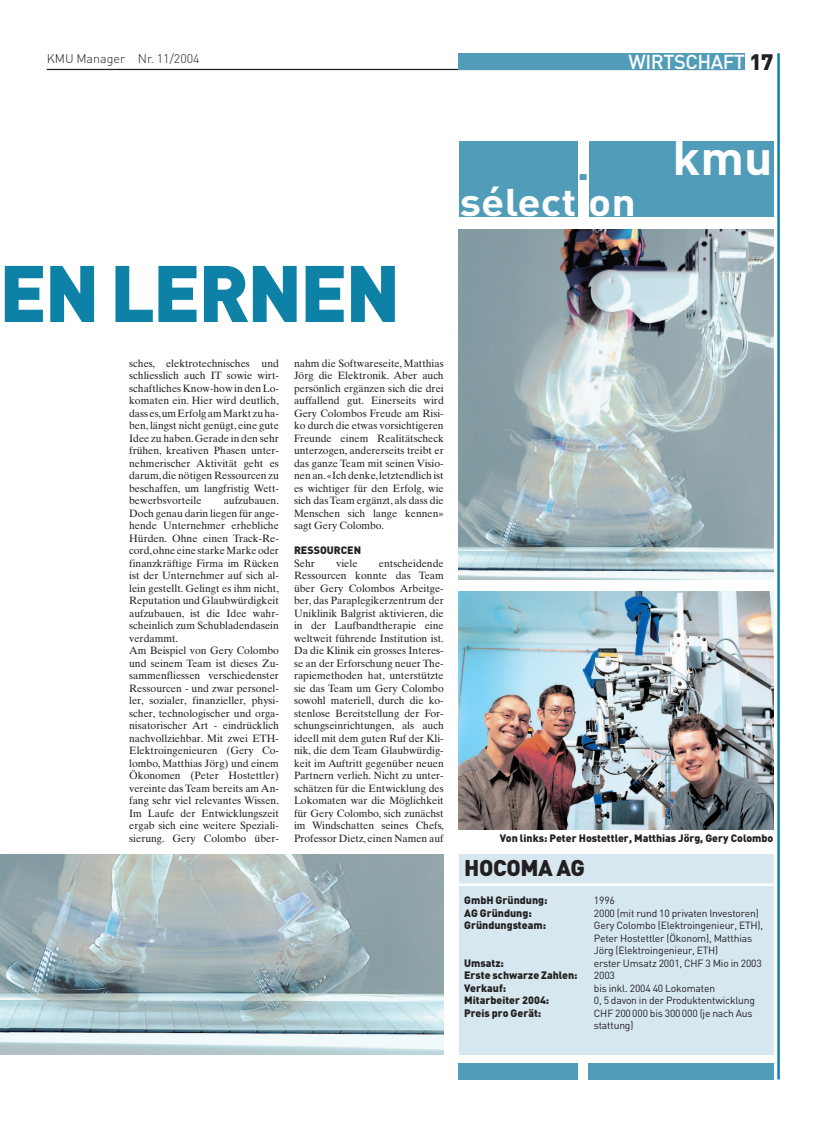
<style>
.page{position:relative;width:833px;height:1134px;background:#fff}
.page>*{position:absolute;margin:0;border:0;box-sizing:border-box;transform-origin:0 0}
.t1{font:900 78.75px "DIN";letter-spacing:-.03em;color:#0d82a6}
.t2{font:700 47.75px "DIN";color:#fff;scale:1.04 1}
.t3{font:700 38.12px "DIN";color:#fff;scale:1.12 1}
.t4{font:700 38.12px "DIN";color:#509cb9;scale:1.13 1}
.t5{font:900 22.5px "DIN";letter-spacing:-.015em;color:#231f20}
.t6{font:500 20px "DIN";letter-spacing:-.025em;color:#fff}
.t7{font:300 12.5px "DIN";color:#231f20}
.t8{font:10.62px/12.5px "Times Ten";color:#231f20;text-align:justify}
.t9{font:900 10.62px "DIN";color:#231f20}
.t10{font:10.25px/12.5px "DIN";letter-spacing:-.015em;color:#231f20}
.s1{font-weight:900;font-size:22.12px;color:#231f20}
</style>
<div class="page">
<hr style="left:47px;top:69px;width:694px;height:1px;background:#231f20">
<div style="left:459px;top:53px;width:286px;height:17px;background:#509cb9"></div>
<hr style="left:777px;top:53px;width:3px;height:1026px;background:#0d82a6">
<div style="left:459px;top:142px;width:119px;height:75px;background:#509cb9"></div>
<div style="left:588px;top:142px;width:185px;height:75px;background:#509cb9"></div>
<div style="left:459px;top:1063px;width:119px;height:16px;background:#509cb9"></div>
<div style="left:588px;top:1063px;width:185px;height:16px;background:#509cb9"></div>
<div style="left:459px;top:854px;width:314px;height:200px;background:#d6e7ef"></div>
<hr style="left:459px;top:883px;width:314px;height:3px;background:#fff">
<img style="left:459px;top:592px;width:314px;height:237px">
<img style="left:0;top:854px;width:444px;height:200px">
<img style="left:459px;top:229px;width:314px;height:350px">
<p class="t7" style="left:47px;top:54px;width:154px">KMU Manager Nr. 11/2004</p>
<h3 class="t6" style="left:628px;top:55px;width:146px">WIRTSCHAFT <span class="s1">17</span></h3>
<h3 class="t4" style="left:577px;top:153px;width:12px">.</h3>
<h3 class="t3" style="left:460px;top:189px;width:159px">sélection</h3>
<h2 class="t2" style="left:672px;top:141px;width:98px">kmu</h2>
<h1 class="t1" style="left:-1px;top:266px;width:403px">EN LERNEN</h1>
<p class="t8" style="left:129px;top:358px;width:151px">sches, elektrotechnisches und schliesslich auch IT sowie wirt&shy;schaftliches Know-how in den Lo&shy;komaten ein. Hier wird deutlich, dass es,um Erfolg am Markt zu ha&shy;ben, längst nicht genügt, eine gute Idee zu haben.Gerade in den sehr frühen, kreativen Phasen unter&shy;nehmerischer Aktivität geht es darum,die nötigen Ressourcen zu beschaffen, um langfristig Wett&shy;bewerbsvorteile</p>
<p class="t8" style="left:129px;top:496px;width:151px;text-align:left;text-indent:94px">aufzubauen.<br>Doch genau darin liegen für ange&shy;hende Unternehmer erhebliche<br>Hürden. Ohne einen Track-Re&shy;cord,ohne eine starke Marke oder finanzkräftige Firma im Rücken ist der Unternehmer auf sich al&shy;lein gestellt. Gelingt es ihm nicht,<br>Reputation und Glaubwürdigkeit aufzubauen, ist die Idee wahr&shy;scheinlich zum Schubladendasein verdammt.<br>Am Beispiel von Gery Colombo und seinem Team ist dieses Zu&shy;sammenfliessen verschiedenster<br>Ressourcen - und zwar personel&shy;ler, sozialer, finanzieller, physi&shy;scher, technologischer und orga&shy;nisatorischer Art - eindrücklich nachvollziehbar. Mit zwei ETH-<br>Elektroingenieuren (Gery Co&shy;lombo, Matthias Jörg) und einem<br>Ökonomen (Peter Hostettler) vereinte das Team bereits am An&shy;fang sehr viel relevantes Wissen.<br>Im Laufe der Entwicklungszeit ergab sich eine weitere Speziali&shy;sierung. Gery Colombo über-</p>
<p class="t8" style="left:294px;top:358px;width:151px">nahm die Softwareseite, Matthias Jörg die Elektronik. Aber auch persönlich ergänzen sich die drei auffallend gut. Einerseits wird Gery Colombos Freude am Risi&shy;ko durch die etwas vorsichtigeren Freunde einem Realitätscheck unterzogen, andererseits treibt er das ganze Team mit seinen Visio&shy;nen an.«Ich denke,letztendlich ist es wichtiger für den Erfolg, wie sich das Team ergänzt, als dass die Menschen sich lange kennen» sagt Gery Colombo.</p>
<p class="t9" style="left:294px;top:547px;width:69px">RESSOURCEN</p>
<p class="t8" style="left:294px;top:558px;width:22px">Sehr</p>
<p class="t8" style="left:336px;top:558px;width:23px">viele</p>
<p class="t8" style="left:294px;top:558px;width:151px;text-indent:85px">entscheidende Ressourcen konnte das Team über Gery Colombos Arbeitge&shy;ber, das Paraplegikerzentrum der Uniklinik Balgrist aktivieren, die in der Laufbandtherapie eine weltweit führende Institution ist.<br>Da die Klinik ein grosses Interes&shy;se an der Erforschung neuer The&shy;rapiemethoden hat, unterstützte sie das Team um Gery Colombo sowohl materiell, durch die ko&shy;stenlose Bereitstellung der For&shy;schungseinrichtungen, als auch ideell mit dem guten Ruf der Kli&shy;nik, die dem Team Glaubwürdig&shy;keit im Auftritt gegenüber neuen Partnern verlieh. Nicht zu unter&shy;schätzen für die Entwicklung des Lokomaten war die Möglichkeit für Gery Colombo, sich zunächst im Windschatten seines Chefs, Professor Dietz, einen Namen auf</p>
<p class="t9" style="left:500px;top:834px;width:275px">Von links: Peter Hostettler, Matthias Jörg, Gery Colombo</p>
<h3 class="t5" style="left:464px;top:860px;width:122px">HOCOMA AG</h3>
<p class="t9" style="left:464px;top:897px;width:85px">GmbH Gründung:</p>
<p class="t10" style="left:594px;top:896px;width:23px">1996</p>
<p class="t9" style="left:464px;top:909px;width:69px">AG Gründung:</p>
<p class="t10" style="left:594px;top:908px;width:166px">2000 (mit rund 10 privaten Investoren)</p>
<p class="t9" style="left:464px;top:922px;width:83px">Gründungsteam:</p>
<p class="t10" style="left:594px;top:921px;width:171px">Gery Colombo (Elektroingenieur, ETH),<br>Peter Hostettler (Ökonom), Matthias<br>Jörg (Elektroingenieur, ETH)</p>
<p class="t9" style="left:464px;top:959px;width:41px">Umsatz:</p>
<p class="t10" style="left:594px;top:958px;width:169px">erster Umsatz 2001, CHF 3 Mio in 2003</p>
<p class="t9" style="left:464px;top:972px;width:115px">Erste schwarze Zahlen:</p>
<p class="t10" style="left:594px;top:971px;width:23px">2003</p>
<p class="t9" style="left:464px;top:984px;width:44px">Verkauf:</p>
<p class="t10" style="left:594px;top:983px;width:123px">bis inkl. 2004 40 Lokomaten</p>
<p class="t9" style="left:464px;top:997px;width:87px">Mitarbeiter 2004:</p>
<p class="t10" style="left:594px;top:996px;width:163px">0, 5 davon in der Produktentwicklung</p>
<p class="t9" style="left:464px;top:1009px;width:79px">Preis pro Gerät:</p>
<p class="t10" style="left:594px;top:1008px;width:160px">CHF 200 000 bis 300 000 (je nach Aus stattung)</p>
</div>
